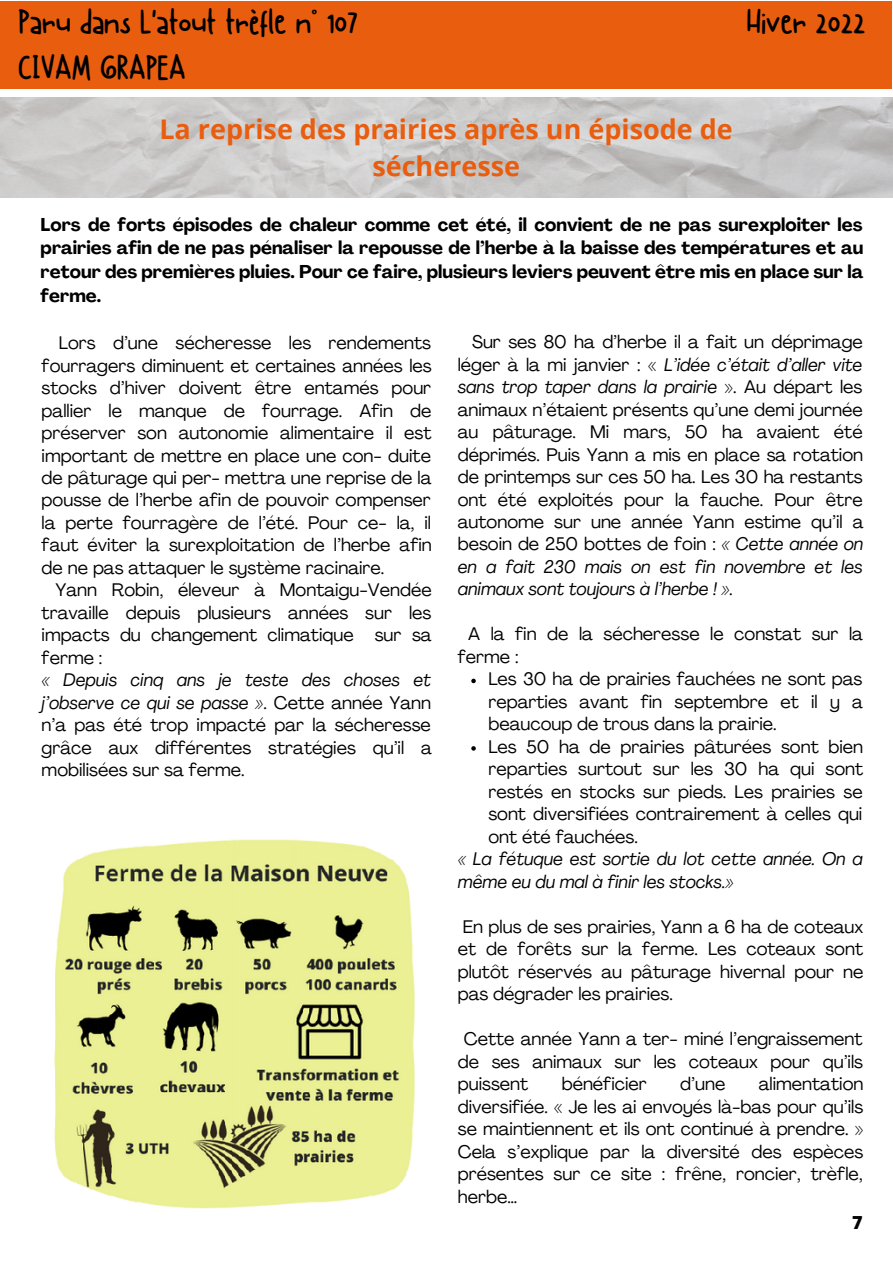
<style>
.page{position:relative;width:893px;height:1264px;background:#fff}
.page>*{position:absolute;margin:0;border:0;box-sizing:border-box;transform-origin:0 0}
.t1{font:36.15px "Canda Tawa";color:#000}
.t2{font:700 27px/37px "Open Sans";color:#e95d0f;text-align:center}
.t3{font:700 18.3px/23.5px "Agrandir";color:#000;text-align:justify}
.t4{font:18px/22.5px "Agrandir";color:#000;text-align:justify}
.t5{font:italic 18px/22.5px "Agrandir";color:#000}
.t6{font:800 18px "Open Sans";color:#000}
.s1{font-style:italic}
</style>
<div class="page">
<img style="left:54px;top:839px;width:361px;height:370px">
<img style="left:0;top:98px;width:892px;height:100px">
<div style="left:0;top:1px;width:891px;height:88px;background:#e95d0f"></div>
<svg style="left:471px;top:678px;width:5px;height:5px"></svg>
<svg style="left:471px;top:746px;width:5px;height:4px"></svg>
<h1 class="t1" style="left:18px;top:1px;width:341px">Paru dans L'atout trèfle n° 107</h1>
<h1 class="t1" style="left:746px;top:1px;width:120px">Hiver 2022</h1>
<h1 class="t1" style="left:18px;top:48px;width:169px">CIVAM GRAPEA</h1>
<h2 class="t2" style="left:159px;top:110px;width:575px">La reprise des prairies après un épisode de sécheresse</h2>
<p class="t3" style="left:41px;top:214px;width:824px">Lors de forts épisodes de chaleur comme cet été, il convient de ne pas surexploiter les prairies afin de ne pas pénaliser la repousse de l’herbe à la baisse des températures et au retour des premières pluies. Pour ce faire, plusieurs leviers peuvent être mis en place sur la ferme.</p>
<p class="t4" style="left:42px;top:333px;width:391px;text-indent:17px">Lors d’une sécheresse les rendements fourragers diminuent et certaines années les stocks d’hiver doivent être entamés pour pallier le manque de fourrage. Afin de préserver son autonomie alimentaire il est important de mettre en place une con- duite de pâturage qui per- mettra une reprise de la pousse de l’herbe afin de pouvoir compenser la perte fourragère de l’été. Pour ce- la, il faut éviter la surexploitation de l’herbe afin de ne pas attaquer le système racinaire.</p>
<p class="t4" style="left:42px;top:580px;width:391px;text-indent:14px">Yann Robin, éleveur à Montaigu-Vendée travaille depuis plusieurs années sur les impacts du changement climatique sur sa ferme :</p>
<p class="t4" style="left:42px;top:670px;width:391px"><span class="s1">« Depuis cinq ans je teste des choses et j’observe ce qui se passe »</span>. Cette année Yann n’a pas été trop impacté par la sécheresse grâce aux différentes stratégies qu’il a mobilisées sur sa ferme.</p>
<p class="t4" style="left:488px;top:669px;width:376px;text-align:left">Les 30 ha de prairies fauchées ne sont pas reparties avant fin septembre et il y a beaucoup de trous dans la prairie.<br>Les 50 ha de prairies pâturées sont bien reparties surtout sur les 30 ha qui sont restés en stocks sur pieds. Les prairies se sont diversifiées contrairement à celles qui ont été fauchées.</p>
<p class="t4" style="left:458px;top:332px;width:407px;text-indent:14px">Sur ses 80 ha d’herbe il a fait un déprimage léger à la mi janvier : « <span class="s1">L’idée c’était d’aller vite sans trop taper dans la prairie</span> ». Au départ les animaux n’étaient présents qu’une demi journée au pâturage. Mi mars, 50 ha avaient été déprimés. Puis Yann a mis en place sa rotation de printemps sur ces 50 ha. Les 30 ha restants ont été exploités pour la fauche. Pour être autonome sur une année Yann estime qu’il a besoin de 250 bottes de foin : <span class="s1">« Cette année on en a fait 230 mais on est fin novembre et les animaux sont toujours à l’herbe ! ».</span></p>
<p class="t4" style="left:458px;top:624px;width:406px;text-indent:11px">A la fin de la sécheresse le constat sur la ferme :</p>
<p class="t5" style="left:458px;top:849px;width:406px">« La fétuque est sortie du lot cette année. On a même eu du mal à finir les stocks.»</p>
<p class="t4" style="left:458px;top:917px;width:407px">En plus de ses prairies, Yann a 6 ha de coteaux et de forêts sur la ferme. Les coteaux sont plutôt réservés au pâturage hivernal pour ne pas dégrader les prairies.</p>
<p class="t4" style="left:458px;top:1029px;width:407px;text-indent:6px">Cette année Yann a ter- miné l’engraissement de ses animaux sur les coteaux pour qu’ils puissent</p>
<p class="t4" style="left:561px;top:1074px;width:87px">bénéficier</p>
<p class="t4" style="left:680px;top:1074px;width:47px">d’une</p>
<p class="t4" style="left:458px;top:1074px;width:407px;text-indent:301px">alimentation diversifiée. « Je les ai envoyés là-bas pour qu’ils se maintiennent et ils ont continué à prendre. » Cela s’explique par la diversité des espèces présentes sur ce site : frêne, roncier, trèfle, herbe…</p>
<p class="t6" style="left:852px;top:1209px;width:12px">7</p>
</div>
